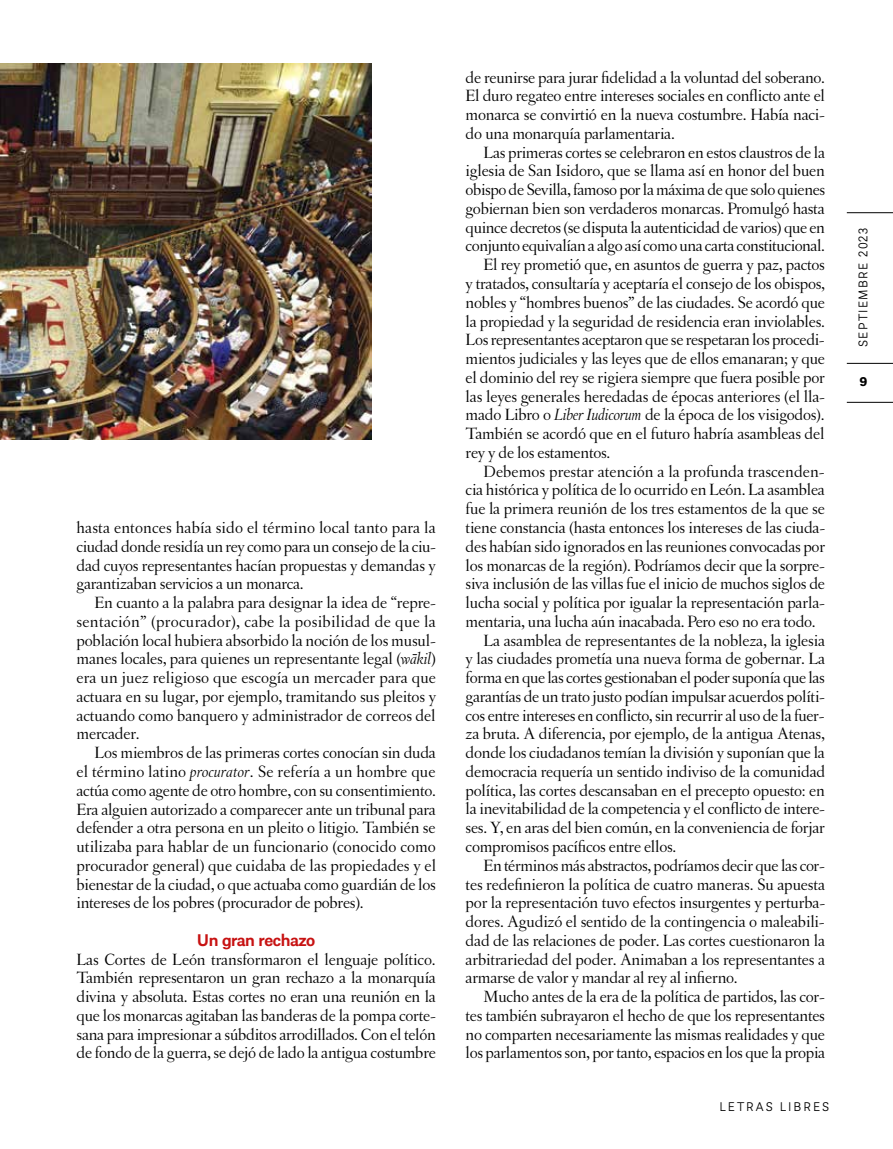
<style>
.page{position:relative;width:893px;height:1149px;background:#fff}
.page>*{position:absolute;margin:0;border:0;box-sizing:border-box;transform-origin:0 0}
.t1{font:600 18px "Almanach";letter-spacing:-.025em;color:#c71212}
.t2{font:17.25px/18.8px "OT Letras Oldstyle Pro Reg";letter-spacing:-.015em;color:#000;text-align:justify}
.t3{font:300 13.5px "Almanach";letter-spacing:.1em;color:#000}
.t4{font:300 13.5px "Almanach";letter-spacing:.15em;color:#000}
.t5{font:700 13.5px "Almanach";color:#000}
.s1{font-family:"OT Letras Oldstyle Pro It"}
</style>
<div class="page">
<hr style="left:847px;top:212px;width:46px;height:1px;background:#000">
<hr style="left:847px;top:402px;width:46px;height:1px;background:#000">
<hr style="left:847px;top:363px;width:46px;height:1px;background:#000">
<img style="left:0;top:64px;width:371px;height:375px">
<p class="t2" style="left:77px;top:517px;width:361px">hasta entonces había sido el término local tanto para la ciudad donde residía un rey como para un consejo de la ciu&shy;dad cuyos representantes hacían propuestas y demandas y garantizaban servicios a un monarca.</p>
<p class="t2" style="left:77px;top:592px;width:361px;text-indent:18px">En cuanto a la palabra para designar la idea de “repre&shy;sentación” (procurador), cabe la posibilidad de que la población local hubiera absorbido la noción de los musul&shy;manes locales, para quienes un representante legal (<span class="s1">wākil</span>) era un juez religioso que escogía un mercader para que actuara en su lugar, por ejemplo, tramitando sus pleitos y actuando como banquero y administrador de correos del mercader.</p>
<p class="t2" style="left:77px;top:742px;width:361px;text-indent:18px">Los miembros de las primeras cortes conocían sin duda el término latino <span class="s1">procurator</span>. Se refería a un hombre que actúa como agente de otro hombre, con su consentimiento.<br>Era alguien autorizado a comparecer ante un tribunal para defender a otra persona en un pleito o litigio. También se utilizaba para hablar de un funcionario (conocido como procurador general) que cuidaba de las propiedades y el bienestar de la ciudad, o que actuaba como guardián de los intereses de los pobres (procurador de pobres).</p>
<p class="t1" style="left:197px;top:925px;width:120px">Un gran rechazo</p>
<p class="t2" style="left:77px;top:948px;width:361px">Las Cortes de León transformaron el lenguaje político.<br>También representaron un gran rechazo a la monarquía divina y absoluta. Estas cortes no eran una reunión en la que los monarcas agitaban las banderas de la pompa corte&shy;sana para impresionar a súbditos arrodillados. Con el telón de fondo de la guerra, se dejó de lado la antigua costumbre</p>
<p class="t2" style="left:466px;top:67px;width:361px">de reunirse para jurar fidelidad a la voluntad del soberano.<br>El duro regateo entre intereses sociales en conflicto ante el monarca se convirtió en la nueva costumbre. Había naci&shy;do una monarquía parlamentaria.</p>
<p class="t2" style="left:484px;top:142px;width:343px">Las primeras cortes se celebraron en estos claustros de la</p>
<p class="t2" style="left:466px;top:161px;width:361px">iglesia de San Isidoro, que se llama así en honor del buen</p>
<p class="t2" style="left:466px;top:180px;width:361px">obispo de Sevilla, famoso por la máxima de que solo quienes</p>
<p class="t2" style="left:466px;top:198px;width:361px">gobiernan bien son verdaderos monarcas. Promulgó hasta</p>
<p class="t2" style="left:466px;top:217px;width:361px">quince decretos (se disputa la autenticidad de varios) que en</p>
<p class="t2" style="left:466px;top:236px;width:361px">conjunto equivalían a algo así como una carta constitucional.</p>
<p class="t2" style="left:484px;top:255px;width:343px">El rey prometió que, en asuntos de guerra y paz, pactos</p>
<p class="t2" style="left:466px;top:273px;width:361px">y tratados, consultaría y aceptaría el consejo de los obispos,</p>
<p class="t2" style="left:466px;top:292px;width:361px">nobles y “hombres buenos” de las ciudades. Se acordó que</p>
<p class="t2" style="left:466px;top:311px;width:361px">la propiedad y la seguridad de residencia eran inviolables.</p>
<p class="t2" style="left:466px;top:330px;width:361px">Los representantes aceptaron que se respetaran los procedi-</p>
<p class="t2" style="left:466px;top:348px;width:361px">mientos judiciales y las leyes que de ellos emanaran; y que</p>
<p class="t2" style="left:466px;top:367px;width:361px">el dominio del rey se rigiera siempre que fuera posible por</p>
<p class="t2" style="left:466px;top:386px;width:361px">las leyes generales heredadas de épocas anteriores (el lla-</p>
<p class="t2" style="left:466px;top:405px;width:360px">mado Libro o <span class="s1">Liber Iudicorum</span> de la época de los visigodos).</p>
<p class="t2" style="left:466px;top:423px;width:361px">También se acordó que en el futuro habría asambleas del</p>
<p class="t2" style="left:466px;top:442px;width:146px">rey y de los estamentos.</p>
<p class="t2" style="left:484px;top:461px;width:343px">Debemos prestar atención a la profunda trascenden-</p>
<p class="t2" style="left:466px;top:480px;width:361px">cia histórica y política de lo ocurrido en León. La asamblea</p>
<p class="t2" style="left:466px;top:498px;width:361px">fue la primera reunión de los tres estamentos de la que se</p>
<p class="t2" style="left:466px;top:517px;width:361px">tiene constancia (hasta entonces los intereses de las ciuda-</p>
<p class="t2" style="left:466px;top:536px;width:361px">des habían sido ignorados en las reuniones convocadas por</p>
<p class="t2" style="left:466px;top:555px;width:361px">los monarcas de la región). Podríamos decir que la sorpre-</p>
<p class="t2" style="left:466px;top:573px;width:361px">siva inclusión de las villas fue el inicio de muchos siglos de</p>
<p class="t2" style="left:466px;top:592px;width:361px">lucha social y política por igualar la representación parla-</p>
<p class="t2" style="left:466px;top:611px;width:351px">mentaria, una lucha aún inacabada. Pero eso no era todo.</p>
<p class="t2" style="left:484px;top:630px;width:343px">La asamblea de representantes de la nobleza, la iglesia</p>
<p class="t2" style="left:466px;top:648px;width:361px">y las ciudades prometía una nueva forma de gobernar. La</p>
<p class="t2" style="left:466px;top:667px;width:361px">forma en que las cortes gestionaban el poder suponía que las</p>
<p class="t2" style="left:466px;top:686px;width:361px">garantías de un trato justo podían impulsar acuerdos políti-</p>
<p class="t2" style="left:466px;top:705px;width:360px">cos entre intereses en conflicto, sin recurrir al uso de la fuer-</p>
<p class="t2" style="left:466px;top:723px;width:361px">za bruta. A diferencia, por ejemplo, de la antigua Atenas,</p>
<p class="t2" style="left:466px;top:742px;width:361px">donde los ciudadanos temían la división y suponían que la</p>
<p class="t2" style="left:466px;top:761px;width:361px">democracia requería un sentido indiviso de la comunidad</p>
<p class="t2" style="left:466px;top:780px;width:361px">política, las cortes descansaban en el precepto opuesto: en</p>
<p class="t2" style="left:466px;top:798px;width:361px">la inevitabilidad de la competencia y el conflicto de intere-</p>
<p class="t2" style="left:466px;top:817px;width:361px">ses. Y, en aras del bien común, en la conveniencia de forjar</p>
<p class="t2" style="left:466px;top:836px;width:212px">compromisos pacíficos entre ellos.</p>
<p class="t2" style="left:484px;top:855px;width:343px">En términos más abstractos, podríamos decir que las cor-</p>
<p class="t2" style="left:466px;top:873px;width:361px">tes redefinieron la política de cuatro maneras. Su apuesta</p>
<p class="t2" style="left:466px;top:892px;width:361px">por la representación tuvo efectos insurgentes y perturba-</p>
<p class="t2" style="left:466px;top:911px;width:361px">dores. Agudizó el sentido de la contingencia o maleabili-</p>
<p class="t2" style="left:466px;top:930px;width:361px">dad de las relaciones de poder. Las cortes cuestionaron la</p>
<p class="t2" style="left:466px;top:948px;width:361px">arbitrariedad del poder. Animaban a los representantes a</p>
<p class="t2" style="left:466px;top:967px;width:273px">armarse de valor y mandar al rey al infierno.</p>
<p class="t2" style="left:484px;top:986px;width:343px">Mucho antes de la era de la política de partidos, las cor-</p>
<p class="t2" style="left:466px;top:1005px;width:361px">tes también subrayaron el hecho de que los representantes</p>
<p class="t2" style="left:466px;top:1023px;width:361px">no comparten necesariamente las mismas realidades y que</p>
<p class="t2" style="left:466px;top:1042px;width:361px">los parlamentos son, por tanto, espacios en los que la propia</p>
<p class="t4" style="left:719px;top:1096px;width:111px">LETRAS LIBRES</p>
<p class="t3" style="left:853px;top:347px;width:120px;rotate:-90deg">SEPTIEMBRE 2023</p>
<p class="t5" style="left:859px;top:371px;width:9px">9</p>
</div>
